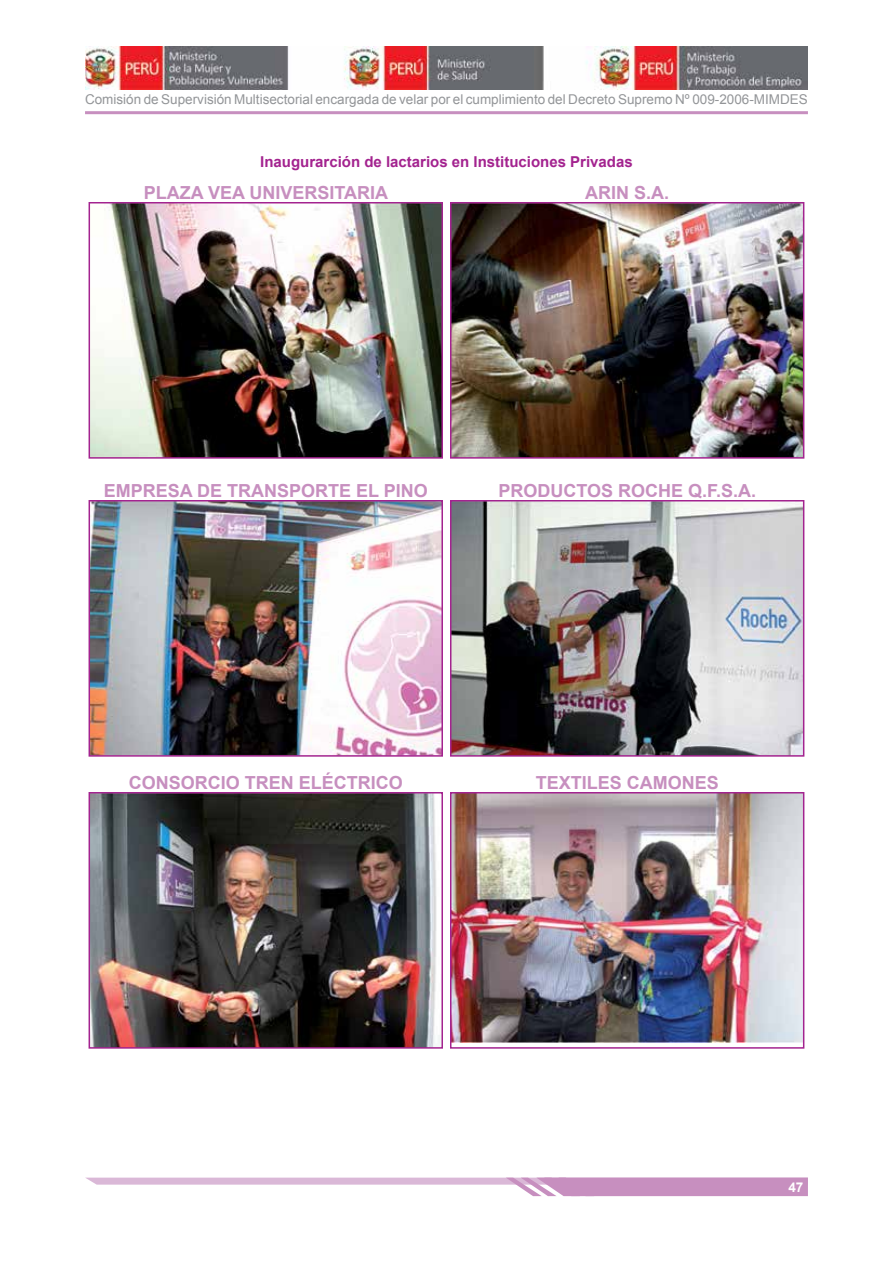
<style>
.page{position:relative;width:893px;height:1263px;background:#fff}
.page>*{position:absolute;margin:0;border:0;box-sizing:border-box;transform-origin:0 0}
.t1{font:700 18px "Arial";color:#c78fbf}
.t2{font:700 15px "Arial";color:#a3238f}
.t3{font:13.5px "Arial";color:#939598}
.t4{font:700 13.5px "Arial";color:#fff}
</style>
<div class="page">
<hr style="left:85px;top:111px;width:723px;height:3px;background:#c78fbf">
<img style="left:85px;top:47px;width:723px;height:43px">
<svg style="left:85px;top:1177px;width:723px;height:19px"></svg>
<img style="left:92px;top:205px;width:348px;height:251px">
<div style="left:89px;top:202px;width:354px;height:257px;border:2px solid #a3238f"></div>
<img style="left:453px;top:205px;width:348px;height:251px">
<div style="left:450px;top:202px;width:354px;height:257px;border:2px solid #a3238f"></div>
<img style="left:92px;top:503px;width:348px;height:251px">
<div style="left:89px;top:500px;width:354px;height:257px;border:2px solid #a3238f"></div>
<img style="left:453px;top:503px;width:348px;height:251px">
<div style="left:450px;top:500px;width:354px;height:257px;border:2px solid #a3238f"></div>
<img style="left:92px;top:795px;width:348px;height:251px">
<div style="left:89px;top:792px;width:354px;height:257px;border:2px solid #a3238f"></div>
<img style="left:453px;top:795px;width:348px;height:248px">
<div style="left:450px;top:792px;width:354px;height:257px;border:2px solid #a3238f"></div>
<p class="t3" style="left:85px;top:91px;width:724px">Comisión de Supervisión Multisectorial encargada de velar por el cumplimiento del Decreto Supremo Nº 009-2006-MIMDES</p>
<p class="t2" style="left:260px;top:152px;width:374px">Inaugurarción de lactarios en Instituciones Privadas</p>
<p class="t1" style="left:144px;top:181px;width:246px">PLAZA VEA UNIVERSITARIA</p>
<p class="t1" style="left:585px;top:181px;width:86px">ARIN S.A.</p>
<p class="t1" style="left:104px;top:479px;width:326px">EMPRESA DE TRANSPORTE EL PINO</p>
<p class="t1" style="left:498px;top:479px;width:259px">PRODUCTOS ROCHE Q.F.S.A.</p>
<p class="t1" style="left:129px;top:771px;width:276px">CONSORCIO TREN ELÉCTRICO</p>
<p class="t1" style="left:536px;top:771px;width:185px">TEXTILES CAMONES</p>
<p class="t4" style="left:788px;top:1178px;width:17px">47</p>
</div>
